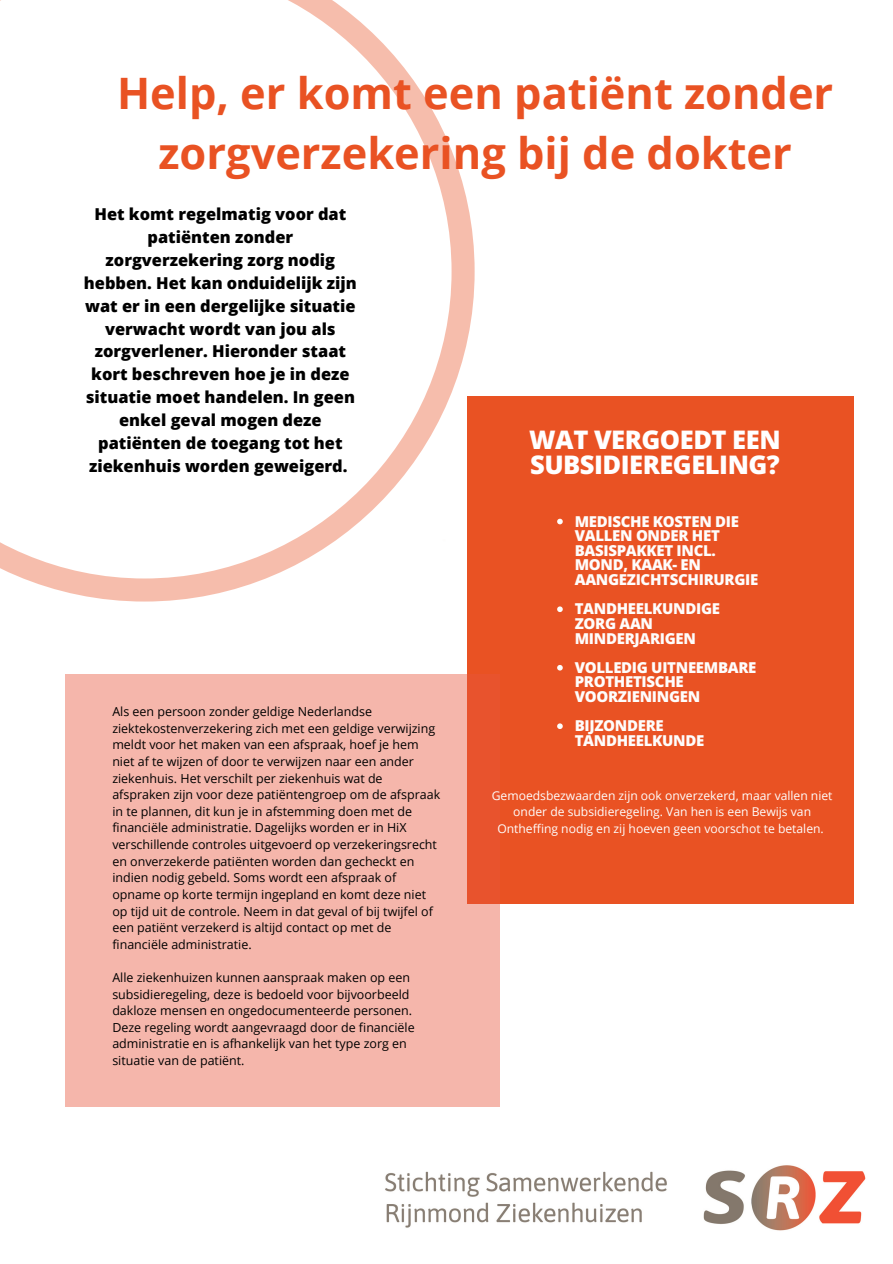
<style>
.page{position:relative;width:893px;height:1264px;background:#fff}
.page>*{position:absolute;margin:0;border:0;box-sizing:border-box;transform-origin:0 0}
.t1{font:700 43.35px/60.6px "Open Sans";color:#e95223;text-align:center}
.t2{font:800 25.5px/25.2px "Open Sans";letter-spacing:-.02em;color:#fff}
.t3{font:800 16.35px/23px "Open Sans";color:#000;text-align:center}
.t4{font:800 15px/14.5px "Open Sans";letter-spacing:-.02em;color:#fefdfc}
.t5{font:12.45px/16.6px "Open Sans";color:#000}
.t6{font:12.15px/16.2px "Open Sans";color:#fefdfc;text-align:center}
</style>
<div class="page">
<div style="left:466px;top:396px;width:387px;height:507px;background:#e95223"></div>
<img style="left:385px;top:1165px;width:481px;height:66px">
<svg style="left:0;top:0;width:474px;height:601px"></svg>
<div style="left:66px;top:674px;width:433px;height:432px;background:#f5b6ab"></div>
<svg style="left:557px;top:518px;width:5px;height:6px"></svg>
<svg style="left:557px;top:606px;width:5px;height:6px"></svg>
<svg style="left:557px;top:665px;width:5px;height:5px"></svg>
<svg style="left:557px;top:723px;width:5px;height:6px"></svg>
<p class="t1" style="left:117px;top:61px;width:717px">Help, er komt een patiënt zonder zorgverzekering bij de dokter</p>
<p class="t3" style="left:84px;top:202px;width:274px">Het komt regelmatig voor dat patiënten zonder zorgverzekering zorg nodig hebben. Het kan onduidelijk zijn wat er in een dergelijke situatie verwacht wordt van jou als zorgverlener. Hieronder staat kort beschreven hoe je in deze situatie moet handelen. In geen enkel geval mogen deze patiënten de toegang tot het ziekenhuis worden geweigerd.</p>
<p class="t5" style="left:112px;top:703px;width:329px">Als een persoon zonder geldige Nederlandse ziektekostenverzekering zich met een geldige verwijzing meldt voor het maken van een afspraak, hoef je hem niet af te wijzen of door te verwijzen naar een ander ziekenhuis. Het verschilt per ziekenhuis wat de afspraken zijn voor deze patiëntengroep om de afspraak in te plannen, dit kun je in afstemming doen met de financiële administratie. Dagelijks worden er in HiX verschillende controles uitgevoerd op verzekeringsrecht en onverzekerde patiënten worden dan gecheckt en indien nodig gebeld. Soms wordt een afspraak of opname op korte termijn ingepland en komt deze niet op tijd uit de controle. Neem in dat geval of bij twijfel of een patiënt verzekerd is altijd contact op met de financiële administratie.</p>
<p class="t5" style="left:112px;top:968px;width:304px">Alle ziekenhuizen kunnen aanspraak maken op een subsidieregeling, deze is bedoeld voor bijvoorbeeld dakloze mensen en ongedocumenteerde personen.<br>Deze regeling wordt aangevraagd door de financiële administratie en is afhankelijk van het type zorg en situatie van de patiënt.</p>
<p class="t2" style="left:529px;top:426px;width:253px">WAT VERGOEDT EEN<br>SUBSIDIEREGELING?</p>
<p class="t4" style="left:574px;top:513px;width:185px">MEDISCHE KOSTEN DIE<br>VALLEN ONDER HET<br>BASISPAKKET INCL.<br>MOND, KAAK- EN<br>AANGEZICHTSCHIRURGIE</p>
<p class="t4" style="left:574px;top:601px;width:147px">TANDHEELKUNDIGE<br>ZORG AAN<br>MINDERJARIGEN</p>
<p class="t4" style="left:574px;top:659px;width:183px">VOLLEDIG UITNEEMBARE<br>PROTHETISCHE<br>VOORZIENINGEN</p>
<p class="t4" style="left:574px;top:718px;width:131px">BIJZONDERE<br>TANDHEELKUNDE</p>
<p class="t6" style="left:492px;top:787px;width:342px">Gemoedsbezwaarden zijn ook onverzekerd, maar vallen niet onder de subsidieregeling. Van hen is een Bewijs van<br>Ontheffing nodig en zij hoeven geen voorschot te betalen.</p>
</div>
